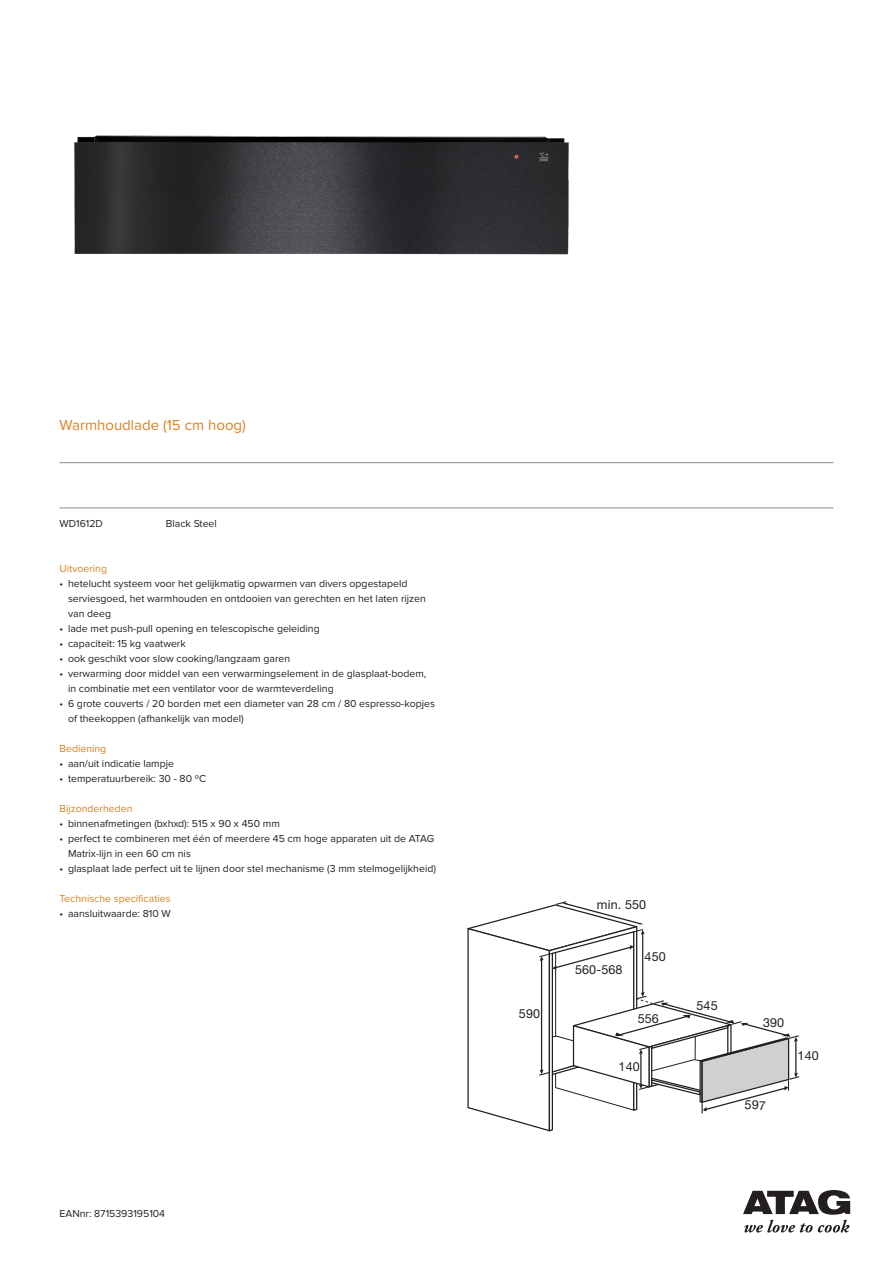
<style>
.page{position:relative;width:893px;height:1263px;background:#fff}
.page>*{position:absolute;margin:0;border:0;box-sizing:border-box;transform-origin:0 0}
.Productnaam{font:15px "Proxima Nova";color:#db8225}
.t1{font:12.6px "Helvetica Neue";letter-spacing:.01em;color:#231f20}
.EANnr{font:10.5px/15px "Proxima Nova";color:#231f20}
.producttekst_tussenk{font:10.5px "Proxima Nova";color:#db8225}
.type_overzicht{font:10.5px "Proxima Nova";color:#231f20}
</style>
<div class="page">
<hr style="left:60px;top:462px;width:773px;height:1px;background:#8a8c8f">
<hr style="left:60px;top:508px;width:773px;height:1px;background:#8a8c8f">
<svg style="left:743px;top:1190px;width:107px;height:42px"></svg>
<img style="left:74px;top:135px;width:495px;height:120px">
<svg style="left:467px;top:901px;width:333px;height:230px"></svg>
<p class="Productnaam" style="left:60px;top:418px;width:188px">Warmhoudlade (15 cm hoog)</p>
<p class="type_overzicht" style="left:60px;top:519px;width:45px">WD1612D</p>
<p class="type_overzicht" style="left:166px;top:519px;width:53px">Black Steel</p>
<p class="producttekst_tussenk" style="left:60px;top:564px;width:49px">Uitvoering</p>
<p class="EANnr" style="left:68px;top:576px;width:359px;text-indent:-9px">• hetelucht systeem voor het gelijkmatig opwarmen van divers opgestapeld serviesgoed, het warmhouden en ontdooien van gerechten en het laten rijzen van deeg</p>
<p class="EANnr" style="left:60px;top:621px;width:262px">• lade met push-pull opening en telescopische geleiding</p>
<p class="EANnr" style="left:60px;top:636px;width:128px">• capaciteit: 15 kg vaatwerk</p>
<p class="EANnr" style="left:60px;top:651px;width:232px">• ook geschikt voor slow cooking/langzaam garen</p>
<p class="EANnr" style="left:68px;top:666px;width:360px;text-indent:-9px">• verwarming door middel van een verwarmingselement in de glasplaat-bodem, in combinatie met een ventilator voor de warmteverdeling</p>
<p class="EANnr" style="left:68px;top:696px;width:368px;text-indent:-9px">• 6 grote couverts / 20 borden met een diameter van 28 cm / 80 espresso-kopjes of theekoppen (afhankelijk van model)</p>
<p class="producttekst_tussenk" style="left:60px;top:744px;width:48px">Bediening</p>
<p class="EANnr" style="left:60px;top:756px;width:116px">• aan/uit indicatie lampje</p>
<p class="EANnr" style="left:60px;top:771px;width:148px">• temperatuurbereik: 30 - 80 ºC</p>
<p class="producttekst_tussenk" style="left:60px;top:804px;width:74px">Bijzonderheden</p>
<p class="EANnr" style="left:60px;top:816px;width:222px">• binnenafmetingen (bxhxd): 515 x 90 x 450 mm</p>
<p class="EANnr" style="left:68px;top:831px;width:368px;text-indent:-9px">• perfect te combineren met één of meerdere 45 cm hoge apparaten uit de ATAG<br>Matrix-lijn in een 60 cm nis</p>
<p class="EANnr" style="left:60px;top:861px;width:378px">• glasplaat lade perfect uit te lijnen door stel mechanisme (3 mm stelmogelijkheid)</p>
<p class="producttekst_tussenk" style="left:60px;top:894px;width:113px">Technische specificaties</p>
<p class="EANnr" style="left:60px;top:906px;width:113px">• aansluitwaarde: 810 W</p>
<p class="EANnr" style="left:60px;top:1206px;width:107px">EANnr: 8715393195104</p>
<p class="t1" style="left:519px;top:1005px;width:23px">590</p>
<p class="t1" style="left:597px;top:897px;width:51px">min. 550</p>
<p class="t1" style="left:575px;top:961px;width:49px">560-568</p>
<p class="t1" style="left:645px;top:949px;width:23px">450</p>
<p class="t1" style="left:638px;top:1011px;width:23px">556</p>
<p class="t1" style="left:619px;top:1059px;width:23px">140</p>
<p class="t1" style="left:696px;top:998px;width:23px">545</p>
<p class="t1" style="left:763px;top:1015px;width:23px">390</p>
<p class="t1" style="left:798px;top:1048px;width:23px">140</p>
</div>
